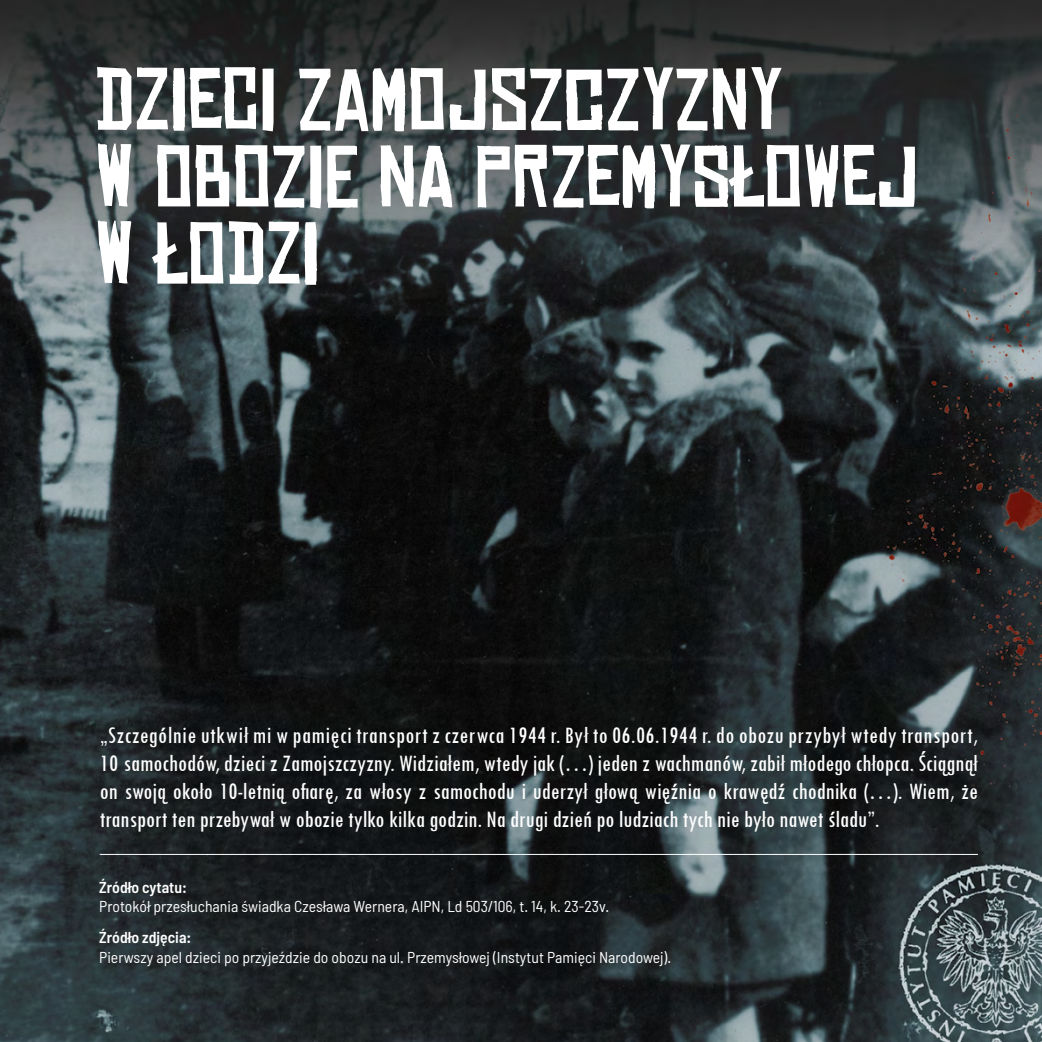
<style>
.page{position:relative;width:1042px;height:1042px;background:#fff}
.page>*{position:absolute;margin:0;border:0;box-sizing:border-box;transform-origin:0 0}
.t1{font:84px/77px "Chinese Rocks Rg";color:#fff}
.t2{font:condensed 24.5px/28px "Tw Cen";color:#fff;text-align:justify}
.t3{font:semi-condensed 15.75px "Barlow";color:#fff}
.t4{font:600 semi-condensed 15.75px "Barlow";color:#fff}
</style>
<div class="page">
<img style="left:0;top:0;width:1042px;height:1042px">
<hr style="left:100px;top:854px;width:878px;height:1px;background:#fff">
<h1 class="t1" style="left:94px;top:64px;width:826px">DZIECI ZAMOJSZCZYZNY<br>W OBOZIE NA PRZEMYSŁOWEJ<br>W ŁODZI</h1>
<p class="t2" style="left:100px;top:721px;width:880px">„Szczególnie utkwił mi w pamięci transport z czerwca 1944 r. Był to 06.06.1944 r. do obozu przybył wtedy transport, 10 samochodów, dzieci z Zamojszczyzny. Widziałem, wtedy jak (…) jeden z wachmanów, zabił młodego chłopca. Ściągnął on swoją około 10-letnią ofiarę, za włosy z samochodu i uderzył głową więźnia o krawędź chodnika (…). Wiem, że transport ten przebywał w obozie tylko kilka godzin. Na drugi dzień po ludziach tych nie było nawet śladu”.</p>
<p class="t4" style="left:99px;top:877px;width:89px">Źródło cytatu:</p>
<p class="t3" style="left:99px;top:896px;width:511px">Protokół przesłuchania świadka Czesława Wernera, AIPN, Ld 503/106, t. 14, k. 23-23v.</p>
<p class="t4" style="left:99px;top:928px;width:93px">Źródło zdjęcia:</p>
<p class="t3" style="left:99px;top:947px;width:573px">Pierwszy apel dzieci po przyjeździe do obozu na ul. Przemysłowej (Instytut Pamięci Narodowej).</p>
</div>
